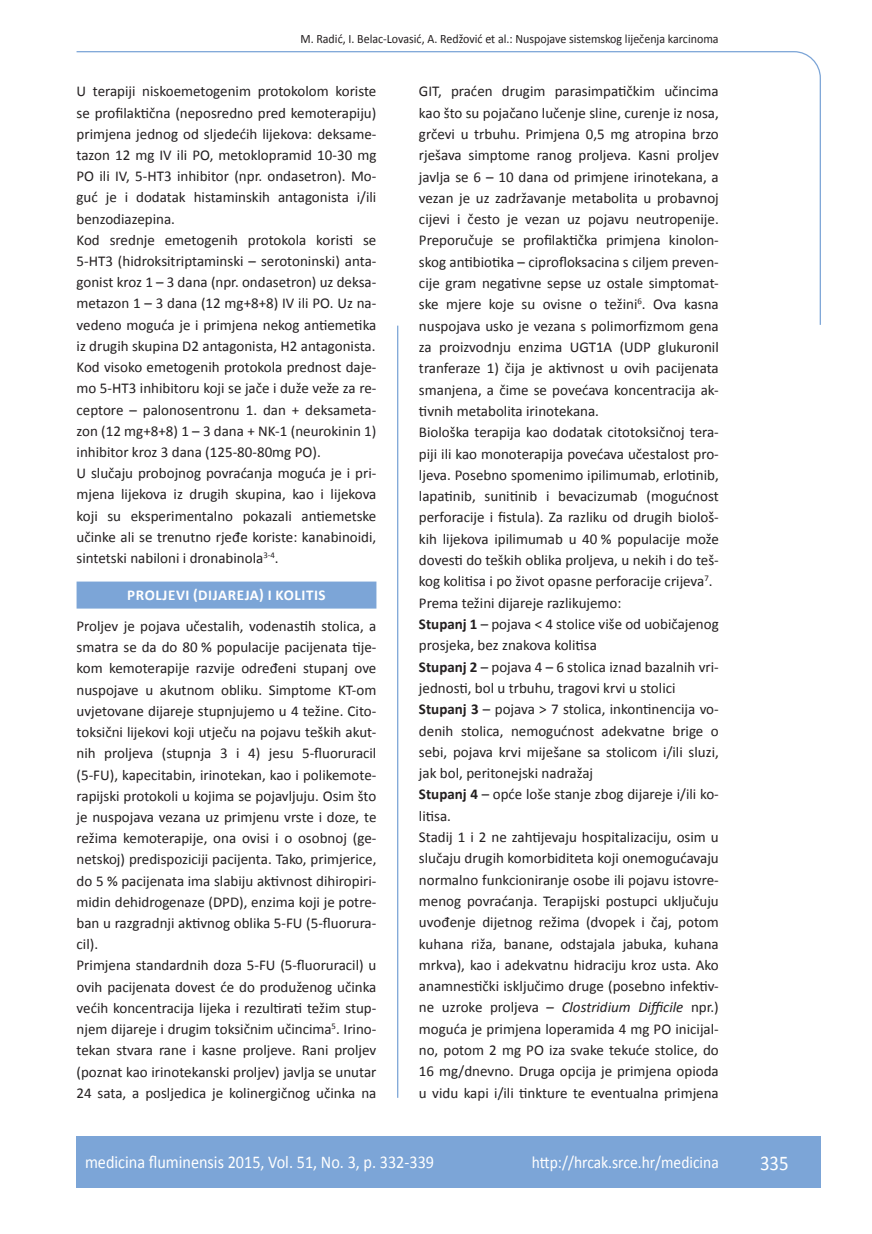
<style>
.page{position:relative;width:872px;height:1234px;background:#fff}
.page>*{position:absolute;margin:0;border:0;box-sizing:border-box;transform-origin:0 0}
.t1{font:21px "Calibri";color:#fff;scale:.9 1}
.t2{font:18px "Calibri";color:#fff;scale:.9 1}
.t3{font:17.25px "Calibri";color:#fff;scale:.9 1}
.t4{font:15px/21.3px "Calibri";color:#231f20}
.t5{font:700 15px "Calibri";color:#fff}
.t6{font:12.75px "Calibri";color:#231f20;scale:.94 1}
.s1{font-weight:700}
.s2{font-style:italic}
</style>
<div class="page">
<svg style="left:76px;top:51px;width:745px;height:275px"></svg>
<hr style="left:397px;top:325px;width:1px;height:772px;background:#7ca5d7">
<div style="left:77px;top:1135px;width:744px;height:51px;background:#7ca5d7"></div>
<div style="left:77px;top:581px;width:299px;height:27px;background:#7ca5d7"></div>
<p class="t6" style="left:300px;top:30px;width:446px">M. Radić, I. Belac-Lovasić, A. Redžović et al.: Nuspojave sistemskog liječenja karcinoma</p>
<p class="t4" style="left:77px;top:80px;width:301px">U terapiji niskoemetogenim protokolom koriste se profilaktična (neposredno pred kemoterapiju) primjena jednog od sljedećih lijekova: deksame&shy;tazon 12 mg IV ili PO, metoklopramid 10-30 mg PO ili IV, 5-HT3 inhibitor (npr. ondasetron). Mo&shy;guć je i dodatak histaminskih antagonista i/ili benzodiazepina.<br>Kod srednje emetogenih protokola koristi se 5-HT3 (hidroksitriptaminski – serotoninski) anta&shy;gonist kroz 1 – 3 dana (npr. ondasetron) uz deksa&shy;metazon 1 – 3 dana (12 mg+8+8) IV ili PO. Uz na&shy;vedeno moguća je i primjena nekog antiemetika iz drugih skupina D2 antagonista, H2 antagonista.<br>Kod visoko emetogenih protokola prednost daje&shy;mo 5-HT3 inhibitoru koji se jače i duže veže za re&shy;ceptore – palonosentronu 1. dan + deksameta&shy;zon (12 mg+8+8) 1 – 3 dana + NK-1 (neurokinin 1) inhibitor kroz 3 dana (125-80-80mg PO).<br>U slučaju probojnog povraćanja moguća je i pri&shy;mjena lijekova iz drugih skupina, kao i lijekova koji su eksperimentalno pokazali antiemetske učinke ali se trenutno rjeđe koriste: kanabinoidi, sintetski nabiloni i dronabinola<sup>3-4</sup>.</p>
<p class="t5" style="left:127px;top:586px;width:17px">Proljevi</p>
<p class="t5" style="left:193px;top:586px;width:14px">(dijareja</p>
<p class="t5" style="left:259px;top:586px;width:25px">) i kolitis</p>
<p class="t4" style="left:77px;top:614px;width:301px">Proljev je pojava učestalih, vodenastih stolica, a smatra se da do 80 % populacije pacijenata tije&shy;kom kemoterapije razvije određeni stupanj ove nuspojave u akutnom obliku. Simptome KT-om uvjetovane dijareje stupnjujemo u 4 težine. Cito&shy;toksični lijekovi koji utječu na pojavu teških akut&shy;nih proljeva (stupnja 3 i 4) jesu 5-fluoruracil (5-FU), kapecitabin, irinotekan, kao i polikemote&shy;rapijski protokoli u kojima se pojavljuju. Osim što je nuspojava vezana uz primjenu vrste i doze, te režima kemoterapije, ona ovisi i o osobnoj (ge&shy;netskoj) predispoziciji pacijenta. Tako, primjerice, do 5 % pacijenata ima slabiju aktivnost dihiropiri&shy;midin dehidrogenaze (DPD), enzima koji je potre&shy;ban u razgradnji aktivnog oblika 5-FU (5-fluorura&shy;cil).<br>Primjena standardnih doza 5-FU (5-fluoruracil) u ovih pacijenata dovest će do produženog učinka većih koncentracija lijeka i rezultirati težim stup&shy;njem dijareje i drugim toksičnim učincima<sup>5</sup>. Irino&shy;tekan stvara rane i kasne proljeve. Rani proljev (poznat kao irinotekanski proljev) javlja se unutar 24 sata, a posljedica je kolinergičnog učinka na</p>
<p class="t4" style="left:419px;top:80px;width:301px">GIT, praćen drugim parasimpatičkim učincima kao što su pojačano lučenje sline, curenje iz nosa, grčevi u trbuhu. Primjena 0,5 mg atropina brzo rješava simptome ranog proljeva. Kasni proljev javlja se 6 – 10 dana od primjene irinotekana, a vezan je uz zadržavanje metabolita u probavnoj cijevi i često je vezan uz pojavu neutropenije.<br>Preporučuje se profilaktička primjena kinolon&shy;skog antibiotika – ciprofloksacina s ciljem preven&shy;cije gram negativne sepse uz ostale simptomat&shy;ske mjere koje su ovisne o težini<sup>6</sup>. Ova kasna nuspojava usko je vezana s polimorfizmom gena za proizvodnju enzima UGT1A (UDP glukuronil tranferaze 1) čija je aktivnost u ovih pacijenata smanjena, a čime se povećava koncentracija ak&shy;tivnih metabolita irinotekana.<br>Biološka terapija kao dodatak citotoksičnoj tera&shy;piji ili kao monoterapija povećava učestalost pro&shy;ljeva. Posebno spomenimo ipilimumab, erlotinib, lapatinib, sunitinib i bevacizumab (mogućnost perforacije i fistula). Za razliku od drugih biološ&shy;kih lijekova ipilimumab u 40 % populacije može dovesti do teških oblika proljeva, u nekih i do teš&shy;kog kolitisa i po život opasne perforacije crijeva<sup>7</sup>.<br>Prema težini dijareje razlikujemo:<br><span class="s1">Stupanj 1</span> – pojava &lt; 4 stolice više od uobičajenog prosjeka, bez znakova kolitisa<br><span class="s1">Stupanj 2</span> – pojava 4 – 6 stolica iznad bazalnih vri&shy;jednosti, bol u trbuhu, tragovi krvi u stolici <span class="s1">Stupanj 3</span> – pojava &gt; 7 stolica, inkontinencija vo&shy;denih stolica, nemogućnost adekvatne brige o sebi, pojava krvi miješane sa stolicom i/ili sluzi, jak bol, peritonejski nadražaj<br><span class="s1">Stupanj 4</span> – opće loše stanje zbog dijareje i/ili ko&shy;litisa.<br>Stadij 1 i 2 ne zahtijevaju hospitalizaciju, osim u slučaju drugih komorbiditeta koji onemogućavaju normalno funkcioniranje osobe ili pojavu istovre&shy;menog povraćanja. Terapijski postupci uključuju uvođenje dijetnog režima (dvopek i čaj, potom kuhana riža, banane, odstajala jabuka, kuhana mrkva), kao i adekvatnu hidraciju kroz usta. Ako anamnestički isključimo druge (posebno infektiv&shy;ne uzroke proljeva – <span class="s2">Clostridium Difficile</span> npr.) moguća je primjena loperamida 4 mg PO inicijal&shy;no, potom 2 mg PO iza svake tekuće stolice, do 16 mg/dnevno. Druga opcija je primjena opioda u vidu kapi i/ili tinkture te eventualna primjena</p>
<p class="t2" style="left:85px;top:1150px;width:389px">medicina fluminensis 2015, Vol. 51, No. 3, p. 332-339</p>
<p class="t3" style="left:532px;top:1151px;width:209px">http://hrcak.srce.hr/medicina</p>
<h1 class="t1" style="left:760px;top:1149px;width:33px">335</h1>
</div>
